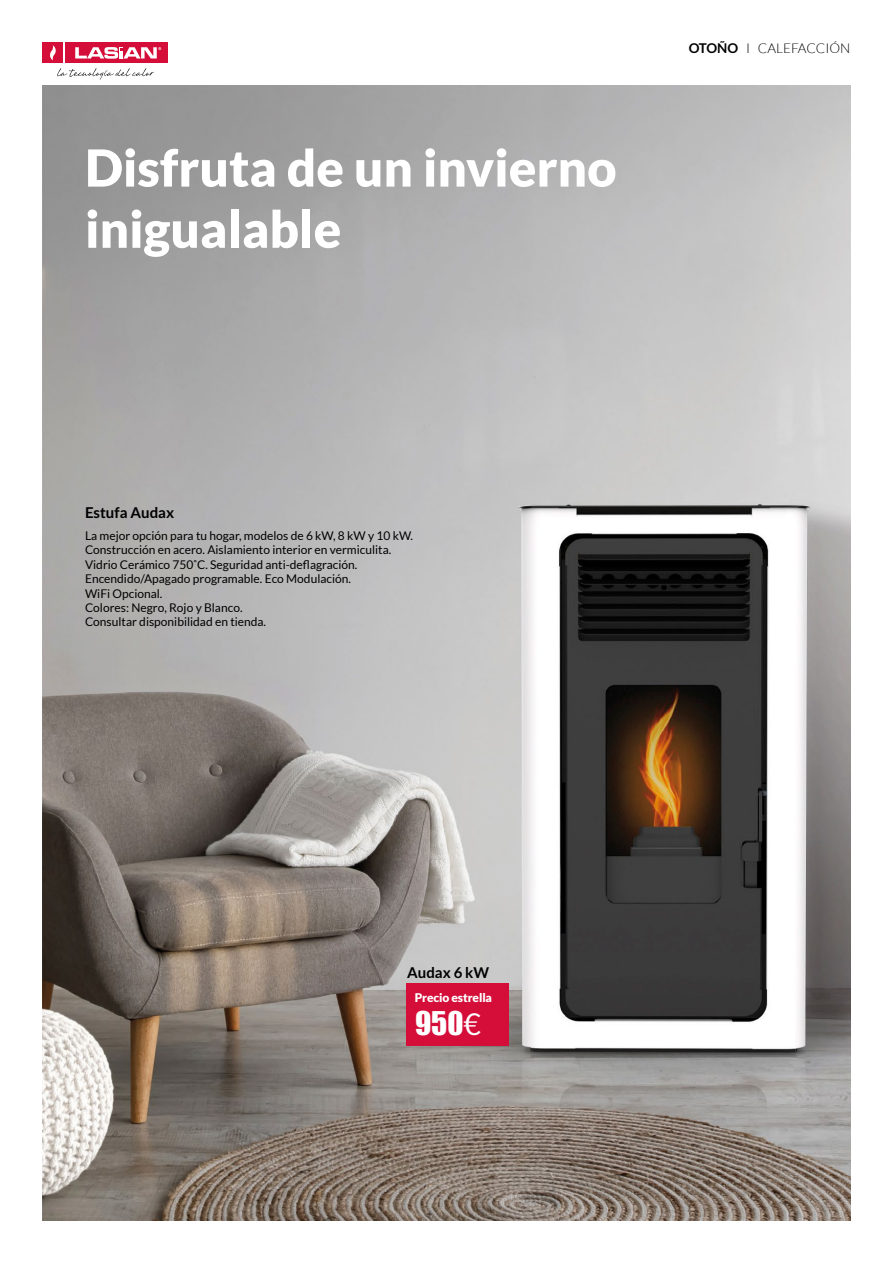
<style>
.page{position:relative;width:893px;height:1263px;background:#fff}
.page>*{position:absolute;margin:0;border:0;box-sizing:border-box;transform-origin:0 0}
.Títulos_cosas{font:900 51px/61.2px "Lato";color:#fff}
.t1{font:30px "Impact";color:#fff}
.Títulos_productos{font:700 15px "Lato";color:#000}
.t2{font:300 13.5px "Lato";color:#000}
.Lista_con_puntos{font:12px/14.4px "Lato";color:#000}
.Títulos_cosas-2{font:900 12px "Lato";letter-spacing:-.01em;color:#fff}
.s1{font-weight:700}
.s2{font-family:"Lato"}
</style>
<div class="page">
<img style="left:43px;top:85px;width:807px;height:1135px">
<div style="left:406px;top:983px;width:102px;height:63px;background:#d40e39"></div>
<div style="left:65px;top:43px;width:102px;height:20px;background:#d40e39"></div>
<div style="left:43px;top:43px;width:20px;height:20px;background:#d40e39"></div>
<svg style="left:50px;top:45px;width:6px;height:15px"></svg>
<svg style="left:75px;top:47px;width:86px;height:12px"></svg>
<svg style="left:57px;top:68px;width:97px;height:12px"></svg>
<p class="Títulos_cosas" style="left:85px;top:136px;width:533px">Disfruta de un invierno inigualable</p>
<p class="t2" style="left:689px;top:41px;width:163px"><span class="s1">OTOÑO</span> I CALEFACCIÓN</p>
<p class="Títulos_productos" style="left:85px;top:504px;width:91px">Estufa Audax</p>
<p class="Lista_con_puntos" style="left:85px;top:528px;width:330px">La mejor opción para tu hogar, modelos de 6 kW, 8 kW y 10 kW.<br>Construcción en acero. Aislamiento interior en vermiculita.<br>Vidrio Cerámico 750˚C. Seguridad anti-deflagración.</p>
<p class="Lista_con_puntos" style="left:85px;top:571px;width:268px">Encendido/Apagado programable. Eco Modulación.</p>
<p class="Lista_con_puntos" style="left:85px;top:586px;width:79px">WiFi Opcional.</p>
<p class="Lista_con_puntos" style="left:85px;top:600px;width:159px">Colores: Negro, Rojo y Blanco.</p>
<p class="Lista_con_puntos" style="left:85px;top:615px;width:183px">Consultar disponibilidad en tienda.</p>
<p class="Títulos_productos" style="left:407px;top:963px;width:84px">Audax 6 kW</p>
<p class="t1" style="left:415px;top:1000px;width:67px">950<span class="s2">€</span></p>
<p class="Títulos_cosas-2" style="left:415px;top:990px;width:79px">Precio estrella</p>
</div>
